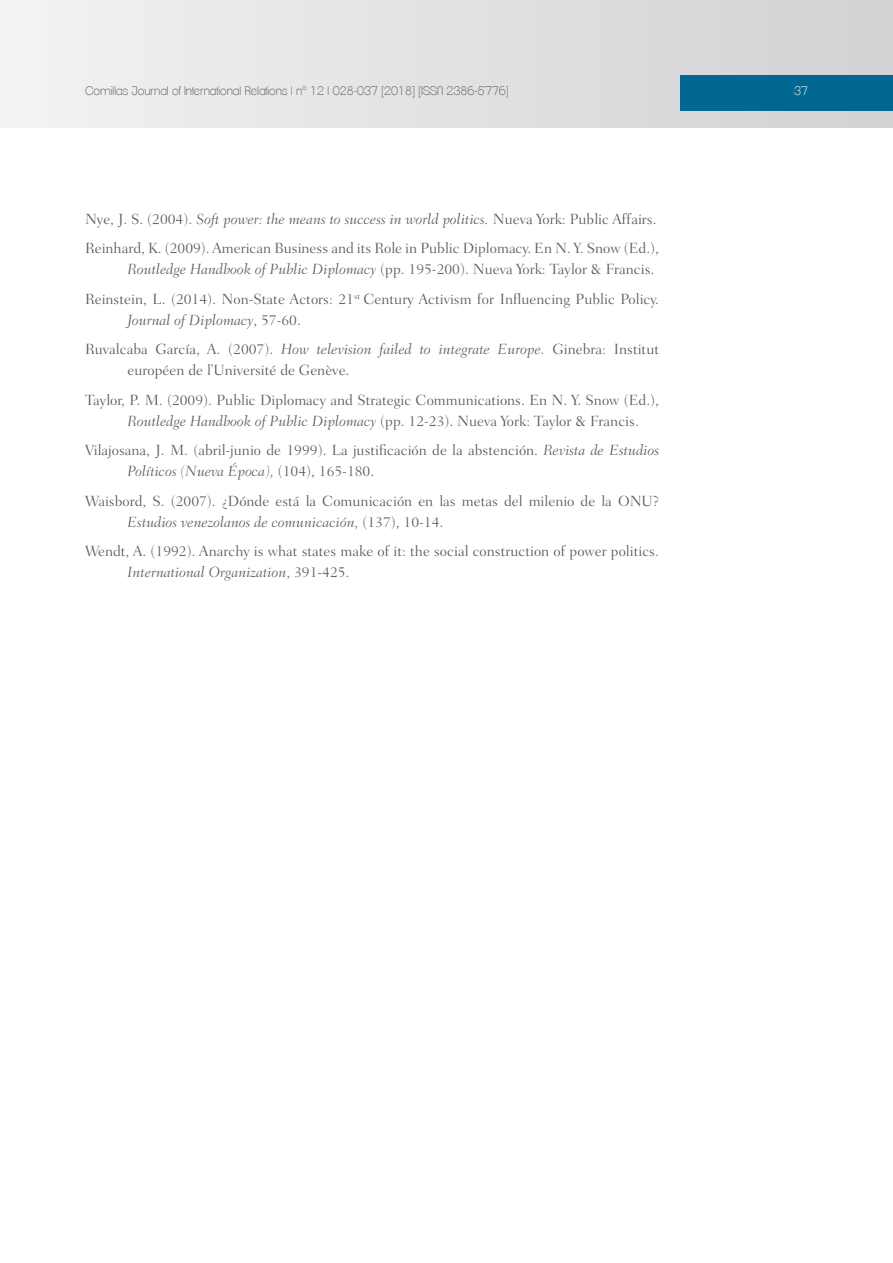
<style>
.page{position:relative;width:893px;height:1263px;background:#fff}
.page>*{position:absolute;margin:0;border:0;box-sizing:border-box;transform-origin:0 0}
.Bibliography{font:300 15px/21px "Fairfield LH";color:#57585a}
.Bibliography-2{font:italic 300 15px "Fairfield LH";color:#57585a}
.t1{font:200 12px "Clemente P Dac";color:#57585a}
.t2{font:200 12px "Clemente P Dac";color:#fff}
.s1{font-style:normal}
.s2{font-style:italic}
</style>
<div class="page">
<div style="left:0;top:0;width:893px;height:128px;background:linear-gradient(to right,#f2f3f4,#d0d2d4)"></div>
<div style="left:680px;top:75px;width:213px;height:36px;background:#006893"></div>
<p class="t1" style="left:85px;top:83px;width:425px">Comillas Journal of International Relations | nº 12 | 028-037 [2018] [ISSN 2386-5776]</p>
<p class="t2" style="left:794px;top:83px;width:15px">37</p>
<p class="Bibliography-2" style="left:85px;top:210px;width:573px"><span class="s1">Nye, J. S. (2004).</span> Soft power: the means to success in world politics. <span class="s1">Nueva York: Public Affairs.</span></p>
<p class="Bibliography" style="left:128px;top:238px;width:533px;text-indent:-43px">Reinhard, K. (2009). American Business and its Role in Public Diplomacy. En N. Y. Snow (Ed.),<br><span class="s2">Routledge Handbook of Public Diplomacy</span> (pp. 195-200). Nueva York: Taylor &amp; Francis.</p>
<p class="Bibliography" style="left:128px;top:288px;width:533px;text-indent:-43px">Reinstein, L. (2014). Non-State Actors: 21<sup>st</sup> Century Activism for Influencing Public Policy.<br><span class="s2">Journal of Diplomacy</span>, 57-60.</p>
<p class="Bibliography" style="left:128px;top:339px;width:533px;text-indent:-43px">Ruvalcaba García, A. (2007). <span class="s2">How television failed to integrate Europe.</span> Ginebra: Institut européen de l’Université de Genève.</p>
<p class="Bibliography" style="left:128px;top:389px;width:533px;text-indent:-43px">Taylor, P. M. (2009). Public Diplomacy and Strategic Communications. En N. Y. Snow (Ed.),<br><span class="s2">Routledge Handbook of Public Diplomacy</span> (pp. 12-23). Nueva York: Taylor &amp; Francis.</p>
<p class="Bibliography" style="left:128px;top:440px;width:533px;text-indent:-43px">Vilajosana, J. M. (abril-junio de 1999). La justificación de la abstención. <span class="s2">Revista de Estudios<br>Políticos (Nueva Época),</span> (104), 165-180.</p>
<p class="Bibliography" style="left:128px;top:491px;width:533px;text-indent:-43px">Waisbord, S. (2007). ¿Dónde está la Comunicación en las metas del milenio de la ONU?<br><span class="s2">Estudios venezolanos de comunicación,</span> (137), 10-14.</p>
<p class="Bibliography" style="left:128px;top:541px;width:533px;text-indent:-43px">Wendt, A. (1992). Anarchy is what states make of it: the social construction of power politics.<br><span class="s2">International Organization</span>, 391-425.</p>
</div>
